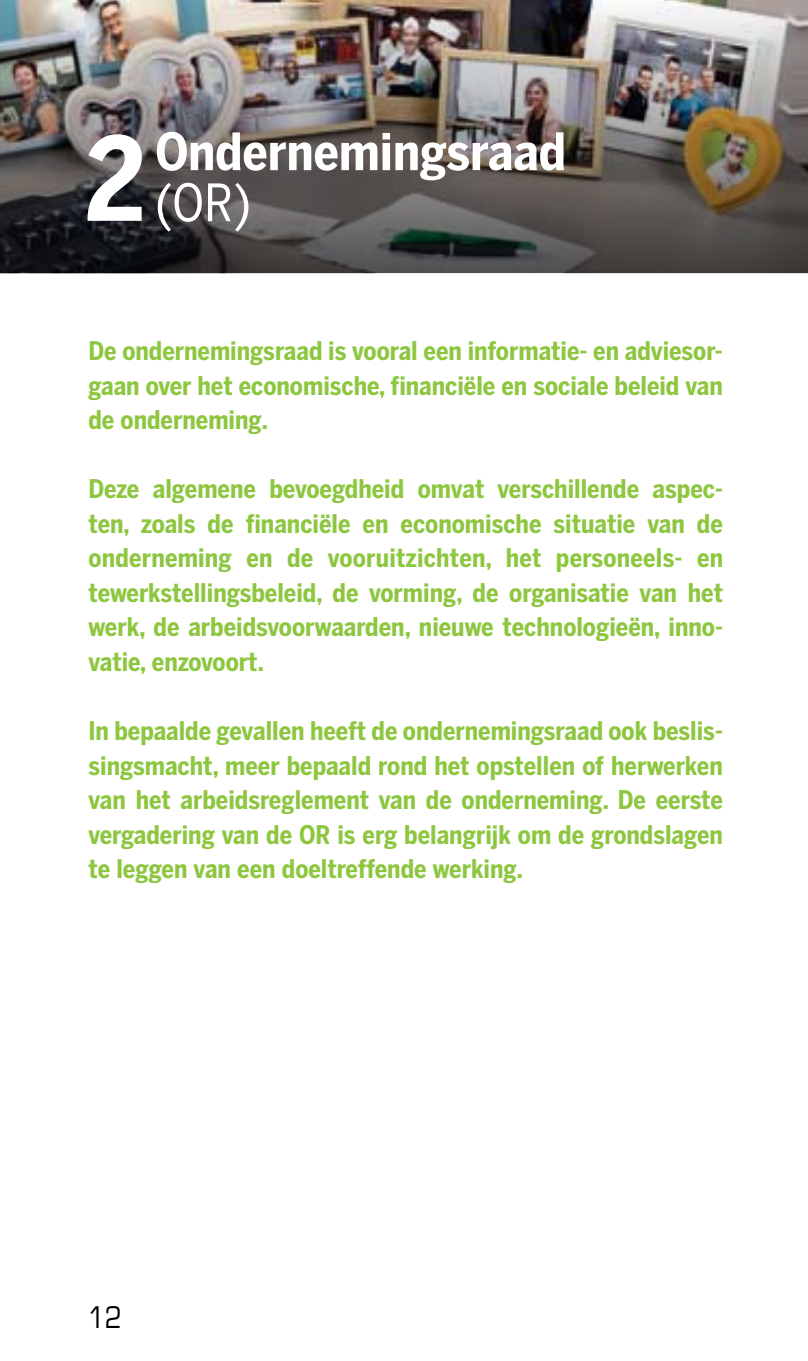
<style>
.page{position:relative;width:808px;height:1361px;background:#fff}
.page>*{position:absolute;margin:0;border:0;box-sizing:border-box;transform-origin:0 0}
.t1{font:700 114.6px "Benton Sans Cond";color:#fff}
.t2{font:700 51px "Benton Sans Cond";color:#fff}
.t3{font:51px "Benton Sans Cond";color:#fff}
.t4{font:condensed 30px "Eurostile LT Std";color:#000}
.t5{font:700 25.5px/34.5px "Benton Sans Cond";color:#8dc63f;text-align:justify}
</style>
<div class="page">
<img style="left:0;top:0;width:808px;height:273px">
<h1 class="t1" style="left:85px;top:112px;width:62px">2</h1>
<h2 class="t2" style="left:155px;top:122px;width:412px">Ondernemingsraad</h2>
<h2 class="t3" style="left:155px;top:173px;width:97px">(OR)</h2>
<p class="t5" style="left:88px;top:334px;width:636px">De ondernemingsraad is vooral een informatie- en adviesor&shy;gaan over het economische, financiële en sociale beleid van de onderneming.</p>
<p class="t5" style="left:88px;top:472px;width:636px">Deze algemene bevoegdheid omvat verschillende aspec&shy;ten, zoals de financiële en economische situatie van de onderneming en de vooruitzichten, het personeels- en tewerkstellingsbeleid, de vorming, de organisatie van het werk, de arbeidsvoorwaarden, nieuwe technologieën, inno&shy;vatie, enzovoort.</p>
<p class="t5" style="left:88px;top:713px;width:636px">In bepaalde gevallen heeft de ondernemingsraad ook beslis&shy;singsmacht, meer bepaald rond het opstellen of herwerken van het arbeidsreglement van de onderneming. De eerste vergadering van de OR is erg belangrijk om de grondslagen te leggen van een doeltreffende werking.</p>
<p class="t4" style="left:88px;top:1299px;width:35px">12</p>
</div>
